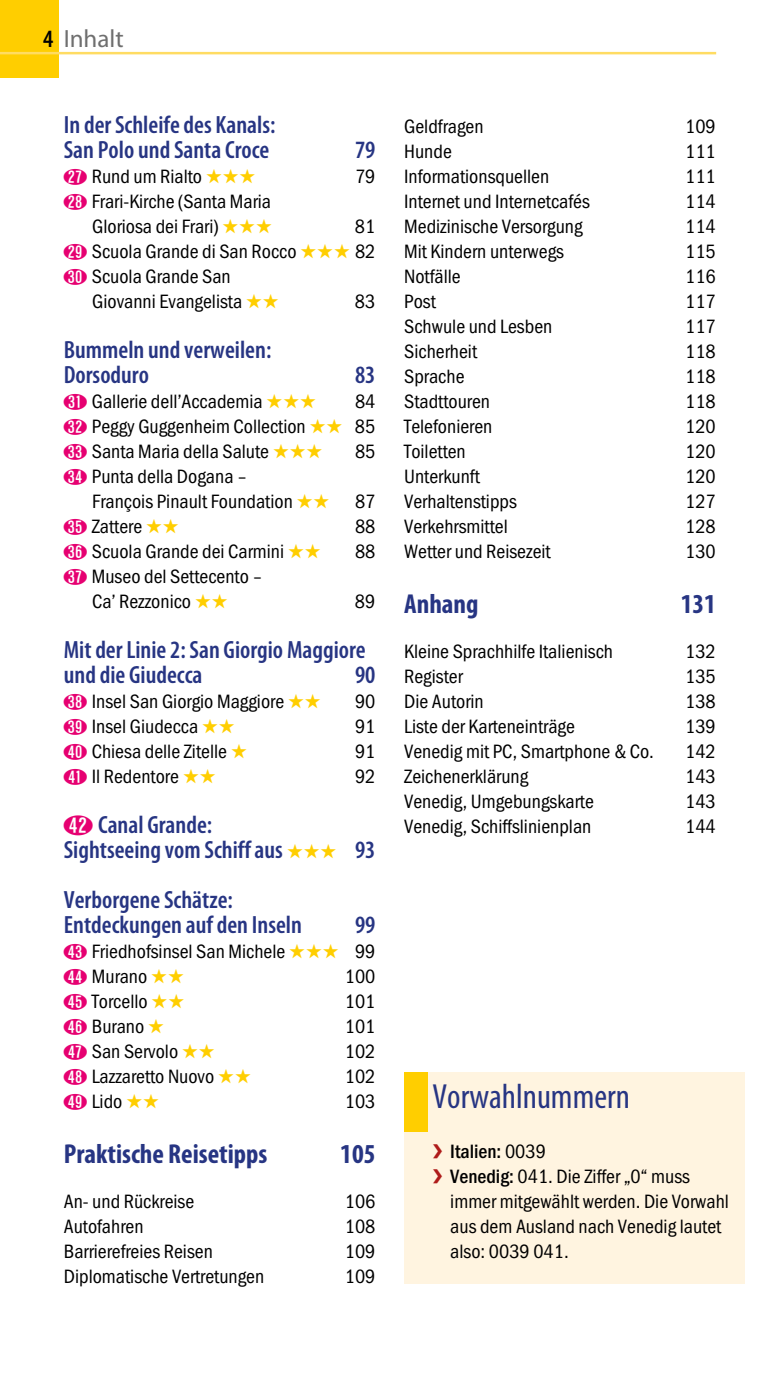
<style>
.page{position:relative;width:780px;height:1382px;background:#fff}
.page>*{position:absolute;margin:0;border:0;box-sizing:border-box;transform-origin:0 0}
.t1{font:condensed 35px "Myriad Pro";color:#273583}
.t2{font:700 condensed 27.5px "Myriad Pro";color:#273583}
.t3{font:600 condensed 25px/25px "Myriad Pro";color:#273583}
.t4{font:25px "Myriad Pro";color:#6f6f6f}
.t5{font:20px/25px "Franklin Gothic URW Con Boo";color:#000}
.t6{font:500 20px "Franklin Gothic URW Con";color:#000}
.s1{font-weight:600;font-stretch:condensed;color:#000}
.s2{font-family:"Nummern";color:#e60071}
.s3{font-family:"Nummern";font-weight:400;font-stretch:normal;color:#e60071}
.s4{font-family:"Franklin Gothic URW Con Boo";font-weight:400}
.s5{font-family:"Franklin Gothic URW Con";font-weight:500}
</style>
<div class="page">
<div style="left:0;top:0;width:59px;height:78px;background:#ffce00"></div>
<hr style="left:0;top:52px;width:716px;height:2px;background:#ffdc62">
<div style="left:404px;top:1072px;width:340px;height:211px;background:#fff4e0"></div>
<div style="left:404px;top:1072px;width:23px;height:60px;background:#ffce00"></div>
<p class="t4" style="left:43px;top:23px;width:82px"><span class="s1">4</span> Inhalt</p>
<p class="t3" style="left:64px;top:113px;width:213px">In der Schleife des Kanals:<br>San Polo und Santa Croce</p>
<p class="t3" style="left:355px;top:138px;width:22px">79</p>
<p class="t5" style="left:64px;top:164px;width:140px"><span class="s2">ã</span> Rund um Rialto</p>
<p class="t5" style="left:355px;top:164px;width:22px">79</p>
<p class="t5" style="left:92px;top:189px;width:180px;text-indent:-28px"><span class="s2">ä</span> Frari-Kirche (Santa Maria<br>Gloriosa dei Frari)</p>
<p class="t5" style="left:355px;top:214px;width:22px">81</p>
<p class="t5" style="left:64px;top:239px;width:234px"><span class="s2">å</span> Scuola Grande di San Rocco</p>
<p class="t5" style="left:355px;top:239px;width:22px">82</p>
<p class="t5" style="left:92px;top:264px;width:152px;text-indent:-28px"><span class="s2">æ</span> Scuola Grande San<br>Giovanni Evangelista</p>
<p class="t5" style="left:355px;top:289px;width:22px">83</p>
<p class="t3" style="left:64px;top:338px;width:209px">Bummeln und verweilen:<br>Dorsoduro</p>
<p class="t3" style="left:355px;top:363px;width:22px">83</p>
<p class="t5" style="left:64px;top:389px;width:200px"><span class="s2">ç</span> Gallerie dell’Accademia</p>
<p class="t5" style="left:355px;top:389px;width:22px">84</p>
<p class="t5" style="left:64px;top:414px;width:243px"><span class="s2">è</span> Peggy Guggenheim Collection</p>
<p class="t5" style="left:355px;top:414px;width:22px">85</p>
<p class="t5" style="left:64px;top:439px;width:207px"><span class="s2">é</span> Santa Maria della Salute</p>
<p class="t5" style="left:355px;top:439px;width:22px">85</p>
<p class="t5" style="left:92px;top:464px;width:202px;text-indent:-28px"><span class="s2">ê</span> Punta della Dogana –<br>François Pinault Foundation</p>
<p class="t5" style="left:355px;top:489px;width:22px">87</p>
<p class="t5" style="left:64px;top:514px;width:80px"><span class="s2">ë</span> Zattere</p>
<p class="t5" style="left:355px;top:514px;width:22px">88</p>
<p class="t5" style="left:64px;top:539px;width:222px"><span class="s2">ì</span> Scuola Grande dei Carmini</p>
<p class="t5" style="left:355px;top:539px;width:22px">88</p>
<p class="t5" style="left:92px;top:564px;width:172px;text-indent:-28px"><span class="s2">í</span> Museo del Settecento –<br>Ca’ Rezzonico</p>
<p class="t5" style="left:355px;top:589px;width:22px">89</p>
<p class="t3" style="left:64px;top:638px;width:303px">Mit der Linie 2: San Giorgio Maggiore und die Giudecca</p>
<p class="t3" style="left:355px;top:663px;width:22px">90</p>
<p class="t5" style="left:64px;top:689px;width:222px"><span class="s2">î</span> Insel San Giorgio Maggiore</p>
<p class="t5" style="left:355px;top:689px;width:22px">90</p>
<p class="t5" style="left:64px;top:714px;width:136px"><span class="s2">ï</span> Insel Giudecca</p>
<p class="t5" style="left:355px;top:714px;width:22px">91</p>
<p class="t5" style="left:64px;top:739px;width:165px"><span class="s2">ð</span> Chiesa delle Zitelle</p>
<p class="t5" style="left:355px;top:739px;width:22px">91</p>
<p class="t5" style="left:64px;top:764px;width:117px"><span class="s2">ñ</span> Il Redentore</p>
<p class="t5" style="left:355px;top:764px;width:22px">92</p>
<p class="t3" style="left:64px;top:813px;width:220px"><span class="s3">ò</span> Canal Grande:<br>Sightseeing vom Schiff aus</p>
<p class="t3" style="left:355px;top:838px;width:22px">93</p>
<p class="t3" style="left:64px;top:888px;width:240px">Verborgene Schätze:<br>Entdeckungen auf den Inseln</p>
<p class="t3" style="left:355px;top:913px;width:22px">99</p>
<p class="t5" style="left:64px;top:939px;width:223px"><span class="s2">ó</span> Friedhofsinsel San Michele</p>
<p class="t5" style="left:355px;top:939px;width:22px">99</p>
<p class="t5" style="left:64px;top:964px;width:85px"><span class="s2">ô</span> Murano</p>
<p class="t5" style="left:345px;top:964px;width:32px">100</p>
<p class="t5" style="left:64px;top:989px;width:85px"><span class="s2">õ</span> Torcello</p>
<p class="t5" style="left:345px;top:989px;width:32px">101</p>
<p class="t5" style="left:64px;top:1014px;width:82px"><span class="s2">ö</span> Burano</p>
<p class="t5" style="left:345px;top:1014px;width:32px">101</p>
<p class="t5" style="left:64px;top:1039px;width:116px"><span class="s2">÷</span> San Servolo</p>
<p class="t5" style="left:345px;top:1039px;width:32px">102</p>
<p class="t5" style="left:64px;top:1064px;width:152px"><span class="s2">ø</span> Lazzaretto Nuovo</p>
<p class="t5" style="left:345px;top:1064px;width:32px">102</p>
<p class="t5" style="left:64px;top:1089px;width:60px"><span class="s2">ù</span> Lido</p>
<p class="t5" style="left:345px;top:1089px;width:32px">103</p>
<h2 class="t2" style="left:64px;top:1137px;width:205px">Praktische Reisetipps</h2>
<h2 class="t2" style="left:340px;top:1137px;width:37px">105</h2>
<p class="t5" style="left:64px;top:1189px;width:132px">An- und Rückreise</p>
<p class="t5" style="left:345px;top:1189px;width:32px">106</p>
<p class="t5" style="left:64px;top:1214px;width:81px">Autofahren</p>
<p class="t5" style="left:345px;top:1214px;width:32px">108</p>
<p class="t5" style="left:64px;top:1239px;width:151px">Barrierefreies Reisen</p>
<p class="t5" style="left:345px;top:1239px;width:32px">109</p>
<p class="t5" style="left:64px;top:1264px;width:202px">Diplomatische Vertretungen</p>
<p class="t5" style="left:345px;top:1264px;width:32px">109</p>
<p class="t5" style="left:404px;top:114px;width:81px">Geldfragen</p>
<p class="t5" style="left:685px;top:114px;width:32px">109</p>
<p class="t5" style="left:404px;top:139px;width:49px">Hunde</p>
<p class="t5" style="left:685px;top:139px;width:32px">111</p>
<p class="t5" style="left:404px;top:164px;width:147px">Informationsquellen</p>
<p class="t5" style="left:685px;top:164px;width:32px">111</p>
<p class="t5" style="left:404px;top:189px;width:187px">Internet und Internetcafés</p>
<p class="t5" style="left:685px;top:189px;width:32px">114</p>
<p class="t5" style="left:404px;top:214px;width:180px">Medizinische Versorgung</p>
<p class="t5" style="left:685px;top:214px;width:32px">114</p>
<p class="t5" style="left:404px;top:239px;width:161px">Mit Kindern unterwegs</p>
<p class="t5" style="left:685px;top:239px;width:32px">115</p>
<p class="t5" style="left:404px;top:264px;width:58px">Notfälle</p>
<p class="t5" style="left:685px;top:264px;width:32px">116</p>
<p class="t5" style="left:404px;top:289px;width:33px">Post</p>
<p class="t5" style="left:685px;top:289px;width:32px">117</p>
<p class="t5" style="left:404px;top:314px;width:150px">Schwule und Lesben</p>
<p class="t5" style="left:685px;top:314px;width:32px">117</p>
<p class="t5" style="left:404px;top:339px;width:74px">Sicherheit</p>
<p class="t5" style="left:685px;top:339px;width:32px">118</p>
<p class="t5" style="left:404px;top:364px;width:62px">Sprache</p>
<p class="t5" style="left:685px;top:364px;width:32px">118</p>
<p class="t5" style="left:404px;top:389px;width:87px">Stadttouren</p>
<p class="t5" style="left:685px;top:389px;width:32px">118</p>
<p class="t5" style="left:404px;top:414px;width:90px">Telefonieren</p>
<p class="t5" style="left:685px;top:414px;width:32px">120</p>
<p class="t5" style="left:404px;top:439px;width:63px">Toiletten</p>
<p class="t5" style="left:685px;top:439px;width:32px">120</p>
<p class="t5" style="left:404px;top:464px;width:77px">Unterkunft</p>
<p class="t5" style="left:685px;top:464px;width:32px">120</p>
<p class="t5" style="left:404px;top:489px;width:114px">Verhaltenstipps</p>
<p class="t5" style="left:685px;top:489px;width:32px">127</p>
<p class="t5" style="left:404px;top:514px;width:105px">Verkehrsmittel</p>
<p class="t5" style="left:685px;top:514px;width:32px">128</p>
<p class="t5" style="left:404px;top:539px;width:148px">Wetter und Reisezeit</p>
<p class="t5" style="left:685px;top:539px;width:32px">130</p>
<h2 class="t2" style="left:404px;top:587px;width:76px">Anhang</h2>
<h2 class="t2" style="left:680px;top:587px;width:37px">131</h2>
<p class="t5" style="left:404px;top:639px;width:210px">Kleine Sprachhilfe Italienisch</p>
<p class="t5" style="left:685px;top:639px;width:32px">132</p>
<p class="t5" style="left:404px;top:664px;width:60px">Register</p>
<p class="t5" style="left:685px;top:664px;width:32px">135</p>
<p class="t5" style="left:404px;top:689px;width:81px">Die Autorin</p>
<p class="t5" style="left:685px;top:689px;width:32px">138</p>
<p class="t5" style="left:404px;top:714px;width:172px">Liste der Karteneinträge</p>
<p class="t5" style="left:685px;top:714px;width:32px">139</p>
<p class="t5" style="left:404px;top:739px;width:251px">Venedig mit PC, Smartphone &amp; Co.</p>
<p class="t5" style="left:685px;top:739px;width:32px">142</p>
<p class="t5" style="left:404px;top:764px;width:126px">Zeichenerklärung</p>
<p class="t5" style="left:685px;top:764px;width:32px">143</p>
<p class="t5" style="left:404px;top:789px;width:191px">Venedig, Umgebungskarte</p>
<p class="t5" style="left:685px;top:789px;width:32px">143</p>
<p class="t5" style="left:404px;top:814px;width:189px">Venedig, Schiffslinienplan</p>
<p class="t5" style="left:685px;top:814px;width:32px">144</p>
<h1 class="t1" style="left:432px;top:1076px;width:199px">Vorwahlnummern</h1>
<p class="t6" style="left:450px;top:1138px;width:97px">Italien: <span class="s4">0039</span></p>
<p class="t5" style="left:450px;top:1164px;width:280px"><span class="s5">Venedig:</span> 041. Die Ziffer „0“ muss immer mitgewählt werden. Die Vorwahl aus dem Ausland nach Venedig lautet also: 0039 041.</p>
</div>
